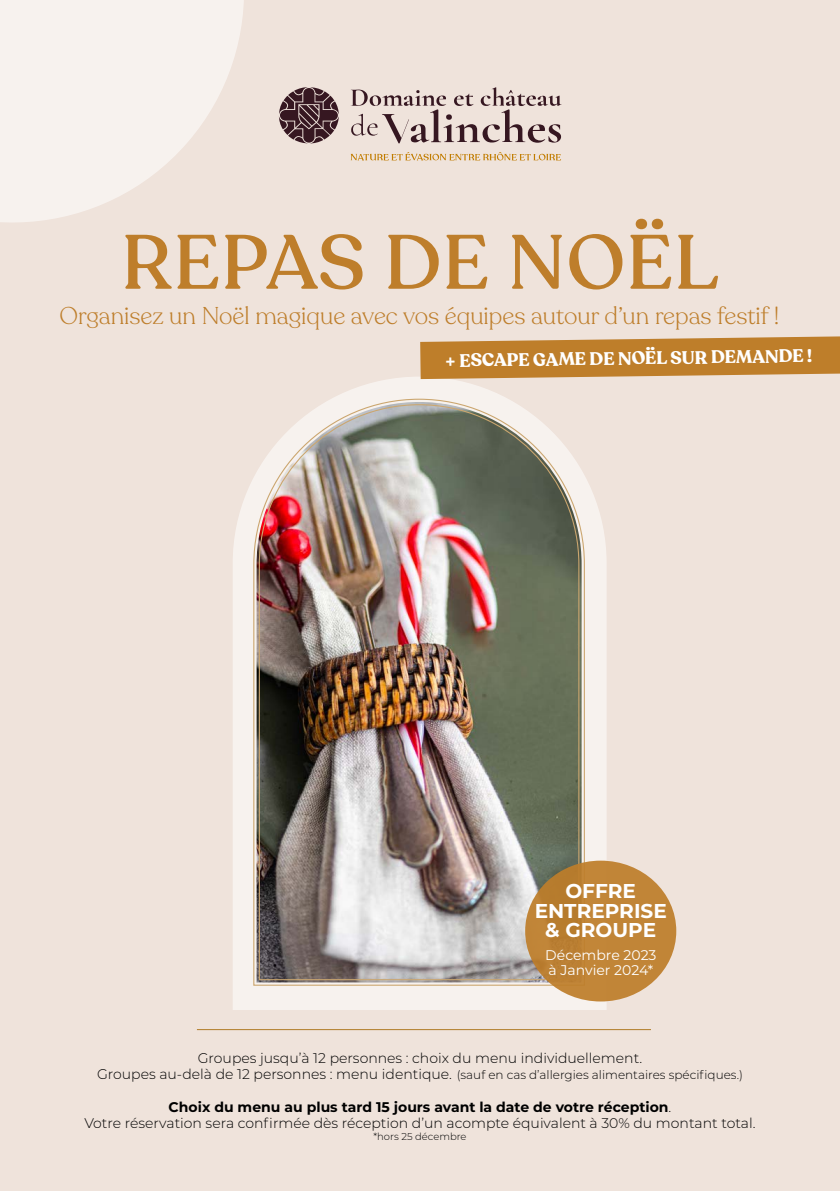
<style>
.page{position:relative;width:840px;height:1191px;background:#fff}
.page>*{position:absolute;margin:0;border:0;box-sizing:border-box;transform-origin:0 0}
.t1{font:500 76px "Recoleta";letter-spacing:.015em;color:#be7e2b}
.t2{font:300 24px "Recoleta";color:#be7e2b}
.t3{font:700 20px/19.4px "Montserrat";color:#fff;text-align:center}
.t4{font:700 18px "Recoleta";color:#fff}
.t5{font:300 14px/16.8px "Montserrat";color:#000;text-align:center}
.t6{font:14px/15.4px "Montserrat";color:#fff}
.t7{font:300 12px "Montserrat";color:#000}
.t8{font:300 10px "Montserrat";color:#000}
.s1{font-size:14px}
.s2{font-weight:700}
</style>
<div class="page">
<div style="left:0;top:0;width:839px;height:1191px;background:#efe3db"></div>
<svg style="left:0;top:0;width:244px;height:222px;fill:#f7f2ee"></svg>
<svg style="left:233px;top:377px;width:373px;height:633px;fill:#f7f2ee"></svg>
<svg style="left:350px;top:87px;width:211px;height:56px"></svg>
<svg style="left:279px;top:87px;width:59px;height:56px"></svg>
<svg style="left:350px;top:152px;width:210px;height:8px"></svg>
<svg style="left:252px;top:398px;width:333px;height:588px"></svg>
<img style="left:258px;top:403px;width:321px;height:577px">
<svg style="left:420px;top:336px;width:419px;height:43px;background:#c48b42"></svg>
<div style="left:525px;top:860px;width:151px;height:141px;background:#c18537;border-radius:50%"></div>
<hr style="left:197px;top:1029px;width:453px;height:1px;background:#b07c27">
<h1 class="t1" style="left:121px;top:215px;width:598px">REPAS DE NOËL</h1>
<h2 class="t2" style="left:59px;top:301px;width:721px">Organisez un Noël magique avec vos équipes autour d’un repas festif !</h2>
<p class="t4" style="left:444px;top:350px;width:368px;rotate:-1deg">+ ESCAPE GAME DE NOËL SUR DEMANDE !</p>
<h3 class="t3" style="left:534px;top:880px;width:133px">OFFRE<br>ENTREPRISE &amp; GROUPE</h3>
<p class="t6" style="left:545px;top:947px;width:113px">Décembre 2023 à Janvier 2024*</p>
<p class="t5" style="left:198px;top:1049px;width:445px">Groupes jusqu’à 12 personnes : choix du menu individuellement.</p>
<p class="t7" style="left:97px;top:1066px;width:647px"><span class="s1">Groupes au-delà de 12 personnes : menu identique.</span> (sauf en cas d’allergies alimentaires spécifiques.)</p>
<p class="t5" style="left:84px;top:1097px;width:672px"><span class="s2">Choix du menu au plus tard 15 jours avant la date de votre réception</span>.<br>Votre réservation sera confirmée dès réception d’un acompte équivalent à 30% du montant total.</p>
<p class="t8" style="left:373px;top:1130px;width:95px">*hors 25 décembre</p>
</div>
